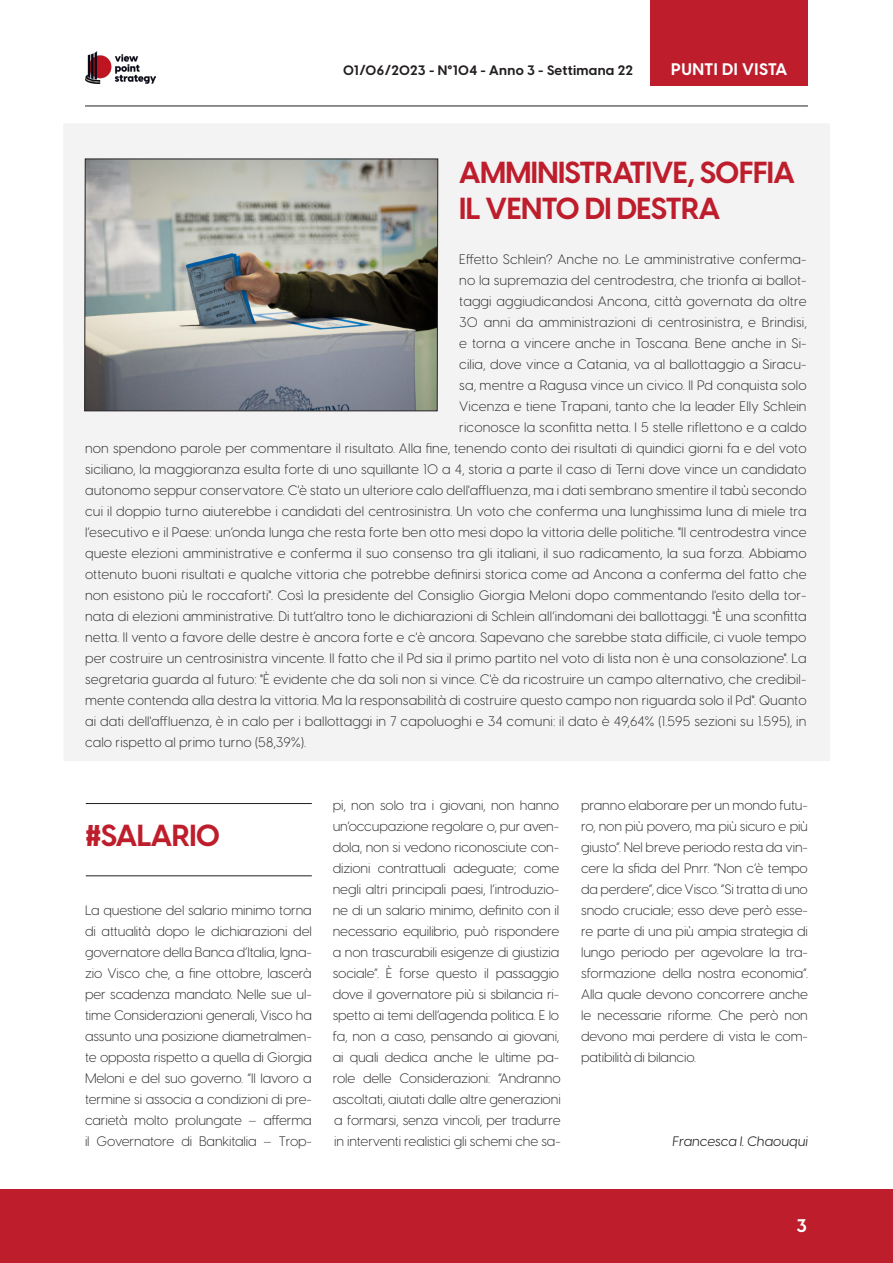
<style>
.page{position:relative;width:893px;height:1263px;background:#fff}
.page>*{position:absolute;margin:0;border:0;box-sizing:border-box;transform-origin:0 0}
.titolo{font:700 30px/36px "Visby CF";letter-spacing:-.02em;color:#be1d2c}
.t1{font:700 18px "Visby CF";color:#fff}
.t2{font:700 16.5px "Visby CF";letter-spacing:.03em;color:#fff}
.testo{font:300 13.5px/21px "Visby CF";letter-spacing:.01em;color:#231f20;text-align:justify}
.t3{font:700 13.5px "Visby CF";letter-spacing:.02em;color:#231f20}
.testo-2{font:italic 13.5px "Visby CF";color:#231f20}
</style>
<div class="page">
<div style="left:0;top:1189px;width:893px;height:74px;background:#be1d2c"></div>
<hr style="left:85px;top:106px;width:723px;height:1px;background:#231f20">
<div style="left:651px;top:0;width:157px;height:85px;background:#be1d2c"></div>
<img style="left:85px;top:51px;width:71px;height:33px">
<div style="left:63px;top:123px;width:767px;height:638px;background:#f3f3f4"></div>
<img style="left:84px;top:159px;width:354px;height:252px">
<hr style="left:86px;top:803px;width:226px;height:1px;background:#231f20">
<hr style="left:86px;top:875px;width:226px;height:1px;background:#231f20">
<p class="t3" style="left:343px;top:62px;width:291px">01/06/2023 - N°104 - Anno 3 - Settimana 22</p>
<p class="t2" style="left:671px;top:58px;width:118px">PUNTI DI VISTA</p>
<p class="titolo" style="left:459px;top:155px;width:337px">AMMINISTRATIVE, SOFFIA<br>IL VENTO DI DESTRA</p>
<p class="testo" style="left:459px;top:249px;width:349px">Effetto Schlein? Anche no. Le amministrative conferma-</p>
<p class="testo" style="left:459px;top:270px;width:349px">no la supremazia del centrodestra, che trionfa ai ballot-</p>
<p class="testo" style="left:459px;top:291px;width:349px">taggi aggiudicandosi Ancona, città governata da oltre</p>
<p class="testo" style="left:459px;top:312px;width:349px">30 anni da amministrazioni di centrosinistra, e Brindisi,</p>
<p class="testo" style="left:459px;top:333px;width:349px">e torna a vincere anche in Toscana. Bene anche in Si-</p>
<p class="testo" style="left:459px;top:354px;width:349px">cilia, dove vince a Catania, va al ballottaggio a Siracu-</p>
<p class="testo" style="left:459px;top:375px;width:349px">sa, mentre a Ragusa vince un civico. Il Pd conquista solo</p>
<p class="testo" style="left:459px;top:396px;width:349px">Vicenza e tiene Trapani, tanto che la leader Elly Schlein</p>
<p class="testo" style="left:459px;top:417px;width:349px">riconosce la sconfitta netta. I 5 stelle riflettono e a caldo</p>
<p class="testo" style="left:85px;top:438px;width:723px">non spendono parole per commentare il risultato. Alla fine, tenendo conto dei risultati di quindici giorni fa e del voto</p>
<p class="testo" style="left:85px;top:459px;width:723px">siciliano, la maggioranza esulta forte di uno squillante 10 a 4, storia a parte il caso di Terni dove vince un candidato</p>
<p class="testo" style="left:85px;top:480px;width:723px">autonomo seppur conservatore. C'è stato un ulteriore calo dell'affluenza, ma i dati sembrano smentire il tabù secondo</p>
<p class="testo" style="left:85px;top:501px;width:723px">cui il doppio turno aiuterebbe i candidati del centrosinistra. Un voto che conferma una lunghissima luna di miele tra</p>
<p class="testo" style="left:85px;top:522px;width:723px">l’esecutivo e il Paese: un’onda lunga che resta forte ben otto mesi dopo la vittoria delle politiche. "Il centrodestra vince</p>
<p class="testo" style="left:85px;top:543px;width:723px">queste elezioni amministrative e conferma il suo consenso tra gli italiani, il suo radicamento, la sua forza. Abbiamo</p>
<p class="testo" style="left:85px;top:564px;width:723px">ottenuto buoni risultati e qualche vittoria che potrebbe definirsi storica come ad Ancona a conferma del fatto che</p>
<p class="testo" style="left:85px;top:585px;width:723px">non esistono più le roccaforti". Così la presidente del Consiglio Giorgia Meloni dopo commentando l'esito della tor-</p>
<p class="testo" style="left:85px;top:606px;width:723px">nata di elezioni amministrative. Di tutt’altro tono le dichiarazioni di Schlein all’indomani dei ballottaggi. "È una sconfitta</p>
<p class="testo" style="left:85px;top:627px;width:723px">netta. Il vento a favore delle destre è ancora forte e c'è ancora. Sapevano che sarebbe stata difficile, ci vuole tempo</p>
<p class="testo" style="left:85px;top:648px;width:723px">per costruire un centrosinistra vincente. Il fatto che il Pd sia il primo partito nel voto di lista non è una consolazione". La</p>
<p class="testo" style="left:85px;top:669px;width:723px">segretaria guarda al futuro: "È evidente che da soli non si vince. C'è da ricostruire un campo alternativo, che credibil-</p>
<p class="testo" style="left:85px;top:690px;width:723px">mente contenda alla destra la vittoria. Ma la responsabilità di costruire questo campo non riguarda solo il Pd". Quanto</p>
<p class="testo" style="left:85px;top:711px;width:723px">ai dati dell'affluenza, è in calo per i ballottaggi in 7 capoluoghi e 34 comuni: il dato è 49,64% (1.595 sezioni su 1.595), in</p>
<p class="testo" style="left:85px;top:732px;width:222px">calo rispetto al primo turno (58,39%).</p>
<p class="titolo" style="left:85px;top:818px;width:137px">#SALARIO</p>
<p class="testo" style="left:85px;top:900px;width:228px">La questione del salario minimo torna di attualità dopo le dichiarazioni del governatore della Banca d’Italia, Igna&shy;zio Visco che, a fine ottobre, lascerà per scadenza mandato. Nelle sue ul&shy;time Considerazioni generali, Visco ha assunto una posizione diametralmen&shy;te opposta rispetto a quella di Giorgia Meloni e del suo governo. “Il lavoro a termine si associa a condizioni di pre&shy;carietà molto prolungate – afferma il Governatore di Bankitalia – Trop-</p>
<p class="testo" style="left:333px;top:795px;width:230px">pi, non solo tra i giovani, non hanno un’occupazione regolare o, pur aven&shy;dola, non si vedono riconosciute con&shy;dizioni contrattuali adeguate; come negli altri principali paesi, l’introduzio&shy;ne di un salario minimo, definito con il necessario equilibrio, può rispondere a non trascurabili esigenze di giustizia sociale”. È forse questo il passaggio dove il governatore più si sbilancia ri&shy;spetto ai temi dell’agenda politica. E lo fa, non a caso, pensando ai giovani, ai quali dedica anche le ultime pa&shy;role delle Considerazioni: “Andranno ascoltati, aiutati dalle altre generazioni a formarsi, senza vincoli, per tradurre in interventi realistici gli schemi che sa-</p>
<p class="testo" style="left:581px;top:795px;width:228px">pranno elaborare per un mondo futu&shy;ro, non più povero, ma più sicuro e più giusto”. Nel breve periodo resta da vin&shy;cere la sfida del Pnrr. “Non c’è tempo da perdere”, dice Visco. “Si tratta di uno snodo cruciale; esso deve però esse&shy;re parte di una più ampia strategia di lungo periodo per agevolare la tra&shy;sformazione della nostra economia”.<br>Alla quale devono concorrere anche le necessarie riforme. Che però non devono mai perdere di vista le com&shy;patibilità di bilancio.</p>
<p class="testo-2" style="left:672px;top:1133px;width:137px">Francesca I. Chaouqui</p>
<h2 class="t1" style="left:796px;top:1214px;width:12px">3</h2>
</div>
